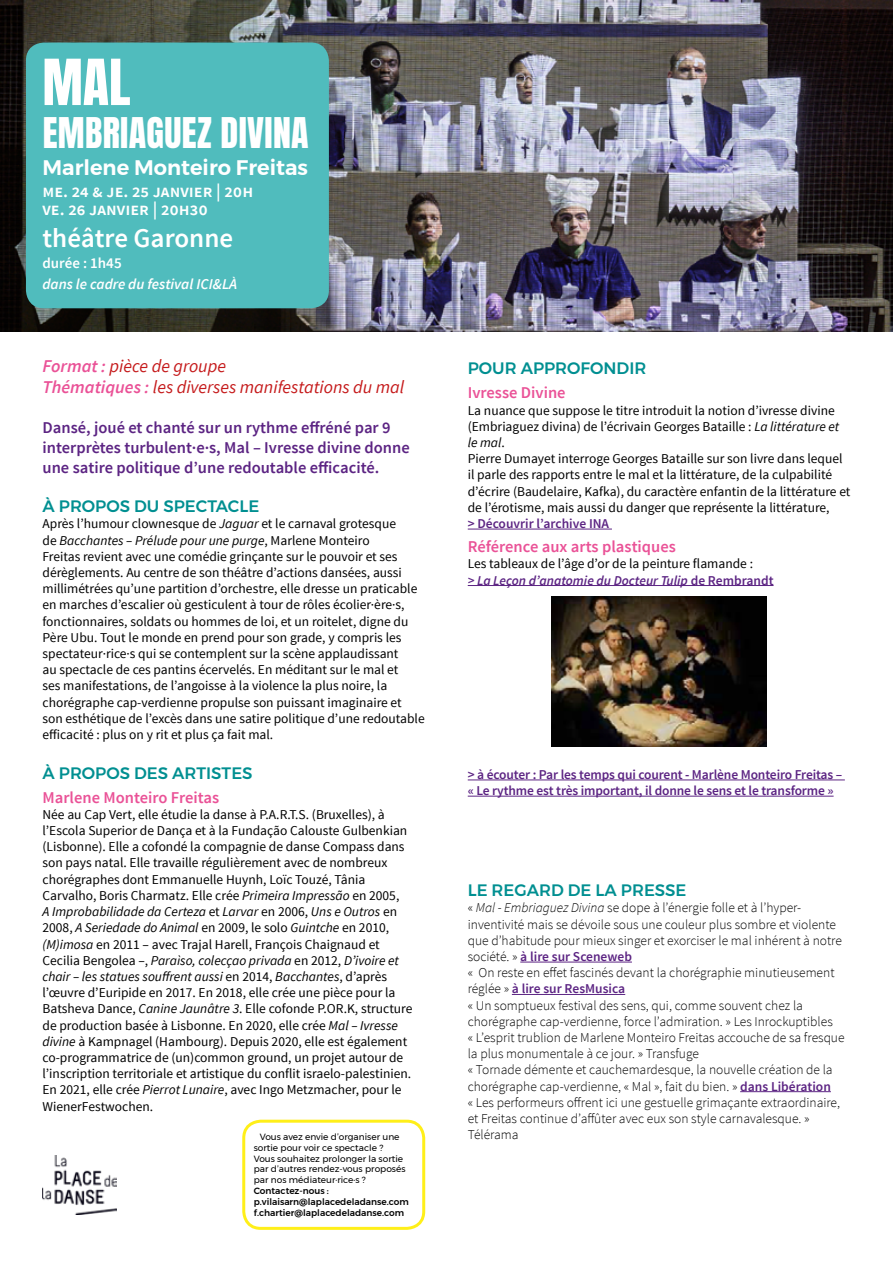
<style>
.page{position:relative;width:893px;height:1263px;background:#fff}
.page>*{position:absolute;margin:0;border:0;box-sizing:border-box;transform-origin:0 0}
.t1{font:54px "Anton";color:#fff}
.t2{font:36px "Anton";letter-spacing:.01em;color:#fff}
.t3{font:600 27px "Source Sans Pro";color:#fff}
.t4{font:600 21px "Montserrat";color:#fff}
.t5{font:italic 18px/21.6px "Source Sans Pro";color:#c51a1b}
.t6{font:600 18px/18px "Source Sans Pro";color:#fff}
.t7{font:600 16.5px/19.8px "Source Sans Pro";color:#5c2483}
.t8{font:500 16.5px "Montserrat";color:#008f91}
.t9{font:600 16.5px "Source Sans Pro";color:#ea5297}
.t10{font:italic 600 15px "Source Sans Pro";color:#fff}
.t11{font:600 15px "Source Sans Pro";color:#fff}
.t12{font:13.5px/16.2px "Source Sans Pro";color:#000}
.t13{font:300 13.5px/16.2px "Source Sans Pro";color:#000}
.t14{font:600 13.5px/16.2px "Source Sans Pro";letter-spacing:-.01em;color:#5c2483}
.t15{font:9px/10.8px "Montserrat";color:#000}
.t16{font:500 9px/10.8px "Montserrat";color:#000}
.s1{font-weight:600;color:#ea5297}
.s2{font-style:italic}
.s3{font-weight:600;font-style:italic;color:#5c2483}
.s4{font-weight:600;color:#5c2483}
</style>
<div class="page">
<img style="left:0;top:0;width:893px;height:331px">
<img style="left:43px;top:1155px;width:74px;height:60px">
<div style="left:26px;top:43px;width:303px;height:265px;background:#50bcbd;border-radius:18px"></div>
<hr style="left:468px;top:529px;width:144px;height:1px;background:#5c2483">
<hr style="left:468px;top:585px;width:305px;height:1px;background:#5c2483">
<hr style="left:468px;top:780px;width:377px;height:1px;background:#5c2483">
<hr style="left:468px;top:796px;width:366px;height:1px;background:#5c2483">
<div style="left:242px;top:1120px;width:183px;height:110px;border:3px solid #ffef19;border-radius:17px"></div>
<hr style="left:520px;top:962px;width:112px;height:1px;background:#5c2483">
<hr style="left:512px;top:994px;width:113px;height:1px;background:#5c2483">
<hr style="left:740px;top:1091px;width:91px;height:1px;background:#5c2483">
<img style="left:552px;top:597px;width:214px;height:149px">
<h1 class="t1" style="left:43px;top:55px;width:89px">MAL</h1>
<h2 class="t2" style="left:43px;top:115px;width:268px">EMBRIAGUEZ DIVINA</h2>
<h3 class="t4" style="left:43px;top:151px;width:267px">Marlene Monteiro Freitas</h3>
<h3 class="t6" style="left:43px;top:182px;width:212px">me. 24 &amp; je. 25 janvier | 20h ve. 26 janvier | 20h30</h3>
<h3 class="t3" style="left:43px;top:221px;width:192px">théâtre Garonne</h3>
<p class="t11" style="left:43px;top:254px;width:81px">durée : 1h45</p>
<p class="t10" style="left:43px;top:275px;width:196px">dans le cadre du festival ICI&amp;LÀ</p>
<h3 class="t5" style="left:43px;top:355px;width:363px"><span class="s1">Format :</span> pièce de groupe<br><span class="s1">Thématiques :</span> les diverses manifestations du mal</h3>
<p class="t7" style="left:43px;top:418px;width:369px">Dansé, joué et chanté sur un rythme effréné par 9 interprètes turbulent·e·s, Mal – Ivresse divine donne une satire politique d’une redoutable efficacité.</p>
<p class="t8" style="left:43px;top:493px;width:218px">À PROPOS DU SPECTACLE</p>
<p class="t12" style="left:43px;top:516px;width:384px">Après l’humour clownesque de <span class="s2">Jaguar</span> et le carnaval grotesque<br>de <span class="s2">Bacchantes – Prélude pour une purge</span>, Marlene Monteiro<br>Freitas revient avec une comédie grinçante sur le pouvoir et ses dérèglements. Au centre de son théâtre d’actions dansées, aussi millimétrées qu’une partition d’orchestre, elle dresse un praticable en marches d’escalier où gesticulent à tour de rôles écolier·ère·s, fonctionnaires, soldats ou hommes de loi, et un roitelet, digne du Père Ubu. Tout le monde en prend pour son grade, y compris les spectateur·rice·s qui se contemplent sur la scène applaudissant<br>au spectacle de ces pantins écervelés. En méditant sur le mal et<br>ses manifestations, de l’angoisse à la violence la plus noire, la chorégraphe cap-verdienne propulse son puissant imaginaire et son esthétique de l’excès dans une satire politique d’une redoutable efficacité : plus on y rit et plus ça fait mal.</p>
<p class="t8" style="left:43px;top:760px;width:212px">À PROPOS DES ARTISTES</p>
<p class="t9" style="left:43px;top:787px;width:178px">Marlene Monteiro Freitas</p>
<p class="t12" style="left:43px;top:806px;width:371px">Née au Cap Vert, elle étudie la danse à P.A.R.T.S. (Bruxelles), à l’Escola Superior de Dança et à la Fundação Calouste Gulbenkian (Lisbonne). Elle a cofondé la compagnie de danse Compass dans son pays natal. Elle travaille régulièrement avec de nombreux chorégraphes dont Emmanuelle Huynh, Loïc Touzé, Tânia Carvalho, Boris Charmatz. Elle crée <span class="s2">Primeira Impressão</span> en 2005,<br><span class="s2">A Improbabilidade da Certeza</span> et <span class="s2">Larvar</span> en 2006, <span class="s2">Uns e Outros</span> en 2008, <span class="s2">A Seriedade do Animal</span> en 2009, le solo <span class="s2">Guintche</span> en 2010, <span class="s2">(M)imosa</span> en 2011 – avec Trajal Harell, François Chaignaud et Cecilia Bengolea –, <span class="s2">Paraìso, colecçao privada</span> en 2012, <span class="s2">D’ivoire et chair – les statues souffrent aussi</span> en 2014, <span class="s2">Bacchantes</span>, d’après l’œuvre d’Euripide en 2017. En 2018, elle crée une pièce pour la Batsheva Dance, <span class="s2">Canine Jaunâtre 3</span>. Elle cofonde P.OR.K, structure de production basée à Lisbonne. En 2020, elle crée <span class="s2">Mal – Ivresse divine</span> à Kampnagel (Hambourg). Depuis 2020, elle est également co-programmatrice de (un)common ground, un projet autour de l’inscription territoriale et artistique du conflit israelo-palestinien.<br>En 2021, elle crée <span class="s2">Pierrot Lunaire</span>, avec Ingo Metzmacher, pour le WienerFestwochen.</p>
<p class="t15" style="left:254px;top:1131px;width:153px;text-indent:6px">Vous avez envie d’organiser une sortie pour voir ce spectacle ?<br>Vous souhaitez prolonger la sortie par d’autres rendez-vous proposés par nos médiateur·rice·s ?</p>
<p class="t16" style="left:254px;top:1185px;width:157px">Contactez-nous : p.vilaisarn@laplacedeladanse.com f.chartier@laplacedeladanse.com</p>
<p class="t8" style="left:468px;top:356px;width:180px">POUR APPROFONDIR</p>
<p class="t9" style="left:468px;top:382px;width:99px">Ivresse Divine</p>
<p class="t12" style="left:468px;top:402px;width:384px">La nuance que suppose le titre introduit la notion d’ivresse divine (Embriaguez divina) de l’écrivain Georges Bataille : <span class="s2">La littérature et le mal</span>.<br>Pierre Dumayet interroge Georges Bataille sur son livre dans lequel il parle des rapports entre le mal et la littérature, de la culpabilité d’écrire (Baudelaire, Kafka), du caractère enfantin de la littérature et de l’érotisme, mais aussi du danger que représente la littérature,</p>
<p class="t14" style="left:468px;top:516px;width:143px">&gt; Découvrir l’archive INA</p>
<p class="t9" style="left:468px;top:536px;width:210px">Référence aux arts plastiques</p>
<p class="t12" style="left:468px;top:556px;width:307px">Les tableaux de l’âge d’or de la peinture flamande :<br><span class="s3">&gt; La Leçon d’anatomie du Docteur Tulip</span> <span class="s4">de Rembrandt</span></p>
<p class="t14" style="left:468px;top:767px;width:376px">&gt; à écouter : Par les temps qui courent - Marlène Monteiro Freitas – « Le rythme est très important, il donne le sens et le transforme »</p>
<p class="t8" style="left:468px;top:877px;width:220px">LE REGARD DE LA PRESSE</p>
<p class="t13" style="left:468px;top:900px;width:378px">« <span class="s2">Mal - Embriaguez Divina</span> se dope à l’énergie folle et à l’hyper&shy;inventivité mais se dévoile sous une couleur plus sombre et violente que d’habitude pour mieux singer et exorciser le mal inhérent à notre société. » <span class="s4">à lire sur Sceneweb<br></span>« On reste en effet fascinés devant la chorégraphie minutieusement réglée » <span class="s4">à lire sur ResMusica<br></span>« Un somptueux festival des sens, qui, comme souvent chez la chorégraphe cap-verdienne, force l’admiration. » Les Inrockuptibles<br>« L’esprit trublion de Marlene Monteiro Freitas accouche de sa fresque la plus monumentale à ce jour. » Transfuge<br>« Tornade démente et cauchemardesque, la nouvelle création de la chorégraphe cap-verdienne, « Mal », fait du bien. » <span class="s4">dans Libération<br></span>« Les performeurs offrent ici une gestuelle grimaçante extraordinaire, et Freitas continue d’affûter avec eux son style carnavalesque. » Télérama</p>
</div>
